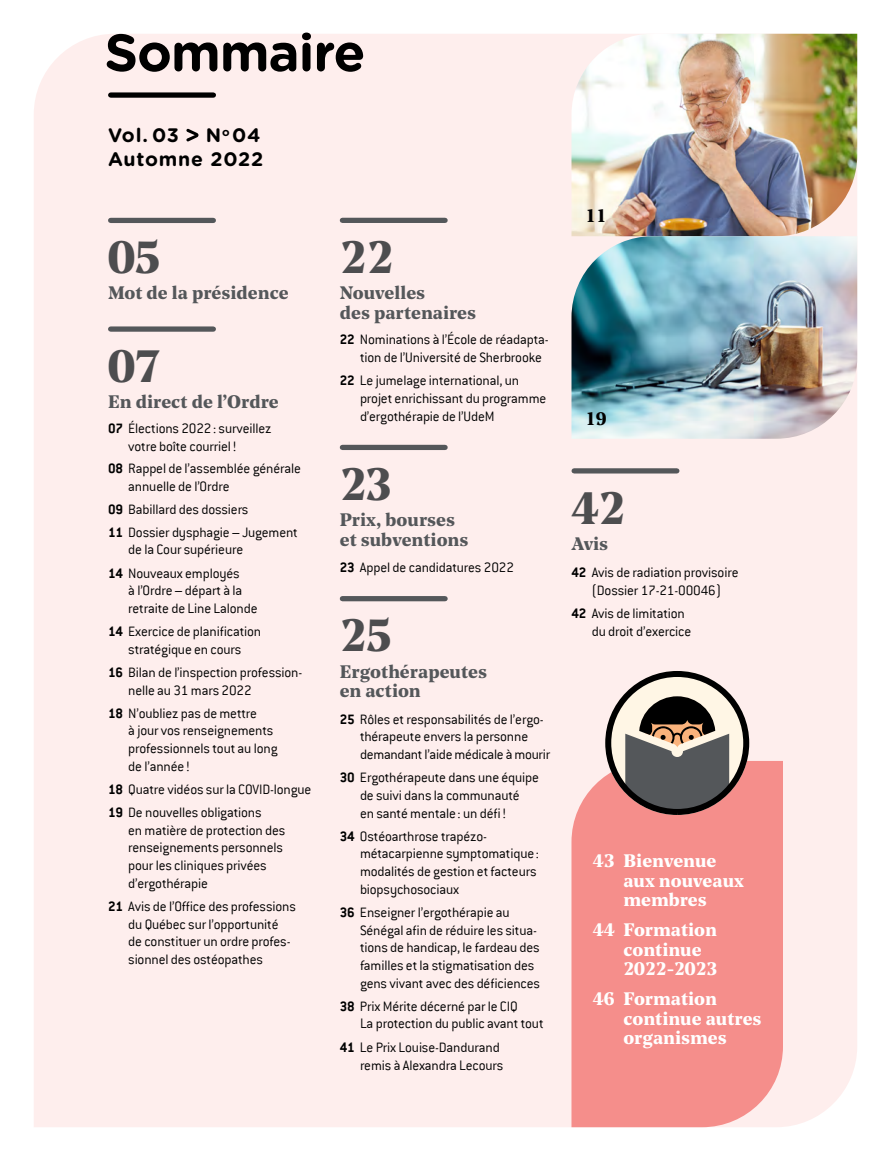
<style>
.page{position:relative;width:891px;height:1161px;background:#fff}
.page>*{position:absolute;margin:0;border:0;box-sizing:border-box;transform-origin:0 0}
.t1{font:700 52.5px "Gotham Rounded";letter-spacing:-.02em;color:#000}
.Gros_chiffre{font:700 45px "Noe Text";letter-spacing:-.015em;color:#4d4d4f}
.t2{font:700 19.5px/24px "Gotham Rounded";letter-spacing:.04em;color:#000;text-align:right}
.Gros_titre{font:700 18px/19.5px "Noe Text";color:#fff}
.Gros_titre-2{font:700 18px/19.5px "Noe Text";color:#54575a}
.Titres{font:700 18px/19.5px "Noe Text";color:#54575a}
.Petit_chiffre{font:700 18px "Noe Text";color:#000}
.Titres-2{font:300 15px/17.7px "Conduit ITC";letter-spacing:-.01em;color:#000}
.s1{font-weight:700}
</style>
<div class="page">
<div style="left:34px;top:34px;width:823px;height:1093px;background:#feeeed"></div>
<div style="left:572px;top:761px;width:211px;height:366px;background:#f58e8b"></div>
<svg style="left:605px;top:671px;width:144px;height:144px;fill:#fff6e5"></svg>
<svg style="left:625px;top:696px;width:104px;height:116px"></svg>
<div style="left:605px;top:671px;width:144px;height:144px;border:6px solid #000;border-radius:50%"></div>
<div style="left:111px;top:92px;width:102px;height:6px;background:#000"></div>
<img style="left:572px;top:34px;width:285px;height:405px">
<svg style="left:186px;top:129px;width:12px;height:12px"></svg>
<div style="left:111px;top:218px;width:102px;height:5px;background:#54575a"></div>
<div style="left:111px;top:326px;width:102px;height:6px;background:#54575a"></div>
<div style="left:342px;top:218px;width:103px;height:5px;background:#54575a"></div>
<div style="left:342px;top:445px;width:103px;height:5px;background:#54575a"></div>
<div style="left:342px;top:596px;width:103px;height:5px;background:#54575a"></div>
<div style="left:574px;top:468px;width:103px;height:6px;background:#54575a"></div>
<p class="t1" style="left:105px;top:14px;width:263px">Sommaire</p>
<p class="t2" style="left:108px;top:122px;width:73px">Vol. 03</p>
<p class="t2" style="left:108px;top:122px;width:157px">N<sup>o</sup> 04<br>Automne 2022</p>
<p class="Gros_chiffre" style="left:108px;top:223px;width:54px">05</p>
<p class="Gros_titre-2" style="left:108px;top:282px;width:182px">Mot de la présidence</p>
<p class="Gros_chiffre" style="left:108px;top:332px;width:55px">07</p>
<p class="Gros_titre-2" style="left:108px;top:391px;width:172px">En direct de l’Ordre</p>
<p class="Titres-2" style="left:128px;top:419px;width:145px;text-indent:-20px"><span class="s1">07</span> Élections 2022: surveillez votre boîte courriel!</p>
<p class="Titres-2" style="left:128px;top:459px;width:174px;text-indent:-20px"><span class="s1">08</span> Rappel de l’assemblée générale annuelle de l’Ordre</p>
<p class="Titres-2" style="left:108px;top:500px;width:142px"><span class="s1">09</span> Babillard des dossiers</p>
<p class="Titres-2" style="left:128px;top:523px;width:171px;text-indent:-20px"><span class="s1">11</span> Dossier dysphagie – Jugement de la Cour supérieure</p>
<p class="Titres-2" style="left:128px;top:564px;width:131px;text-indent:-20px"><span class="s1">14</span> Nouveaux employés<br>à l’Ordre – départ à la retraite de Line Lalonde</p>
<p class="Titres-2" style="left:108px;top:622px;width:155px;text-align:center"><span class="s1">14</span> Exercice de planification stratégique en cours</p>
<p class="Titres-2" style="left:128px;top:663px;width:176px;text-indent:-20px"><span class="s1">16</span> Bilan de l’inspection profession&shy;nelle au 31 mars 2022</p>
<p class="Titres-2" style="left:128px;top:704px;width:151px;text-indent:-20px"><span class="s1">18</span> N’oubliez pas de mettre<br>à jour vos renseignements professionnels tout au long de l’année!</p>
<p class="Titres-2" style="left:108px;top:780px;width:205px"><span class="s1">18</span> Quatre vidéos sur la COVID-longue</p>
<p class="Titres-2" style="left:128px;top:803px;width:159px;text-indent:-20px"><span class="s1">19</span> De nouvelles obligations<br>en matière de protection des renseignements personnels pour les cliniques privées d’ergothérapie</p>
<p class="Titres-2" style="left:128px;top:897px;width:169px;text-indent:-20px"><span class="s1">21</span> Avis de l’Office des professions du Québec sur l’opportunité de constituer un ordre profes&shy;sionnel des ostéopathes</p>
<p class="Gros_chiffre" style="left:340px;top:223px;width:55px">22</p>
<p class="Titres" style="left:340px;top:282px;width:138px">Nouvelles<br>des partenaires</p>
<p class="Titres-2" style="left:360px;top:330px;width:190px;text-indent:-20px"><span class="s1">22</span> Nominations à l’École de réadapta&shy;tion de l’Université de Sherbrooke</p>
<p class="Titres-2" style="left:360px;top:372px;width:188px;text-indent:-20px"><span class="s1">22</span> Le jumelage international, un projet enrichissant du programme d’ergothérapie de l’UdeM</p>
<p class="Gros_chiffre" style="left:340px;top:450px;width:54px">23</p>
<p class="Gros_titre-2" style="left:340px;top:509px;width:130px">Prix, bourses et subventions</p>
<p class="Titres-2" style="left:340px;top:559px;width:176px"><span class="s1">23</span> Appel de candidatures 2022</p>
<p class="Gros_chiffre" style="left:340px;top:602px;width:54px">25</p>
<p class="Gros_titre-2" style="left:340px;top:661px;width:149px">Ergothérapeutes en action</p>
<p class="Titres-2" style="left:360px;top:710px;width:192px;text-indent:-20px"><span class="s1">25</span> Rôles et responsabilités de l’ergo&shy;thérapeute envers la personne demandant l’aide médicale à mourir</p>
<p class="Titres-2" style="left:360px;top:769px;width:181px;text-indent:-20px"><span class="s1">30</span> Ergothérapeute dans une équipe de suivi dans la communauté<br>en santé mentale: un défi!</p>
<p class="Titres-2" style="left:360px;top:827px;width:180px;text-indent:-20px"><span class="s1">34</span> Ostéoarthrose trapézo&shy;métacarpienne symptomatique: modalités de gestion et facteurs biopsychosociaux</p>
<p class="Titres-2" style="left:360px;top:903px;width:182px;text-indent:-20px"><span class="s1">36</span> Enseigner l’ergothérapie au Sénégal afin de réduire les situa&shy;tions de handicap, le fardeau des familles et la stigmatisation des gens vivant avec des déficiences</p>
<p class="Titres-2" style="left:360px;top:997px;width:185px;text-indent:-20px"><span class="s1">38</span> Prix Mérite décerné par le CIQ<br>La protection du public avant tout</p>
<p class="Titres-2" style="left:340px;top:1038px;width:165px;text-align:right"><span class="s1">41</span> Le Prix Louise-Dandurand remis à Alexandra Lecours</p>
<p class="Petit_chiffre" style="left:585px;top:202px;width:23px">11</p>
<p class="Petit_chiffre" style="left:585px;top:405px;width:23px">19</p>
<p class="Gros_chiffre" style="left:572px;top:474px;width:55px">42</p>
<p class="Titres" style="left:572px;top:533px;width:38px">Avis</p>
<p class="Titres-2" style="left:572px;top:563px;width:169px;text-align:center"><span class="s1">42</span> Avis de radiation provisoire (Dossier 17-21-00046)</p>
<p class="Titres-2" style="left:592px;top:604px;width:101px;text-indent:-20px"><span class="s1">42</span> Avis de limitation du droit d’exercice</p>
<p class="Gros_titre" style="left:623px;top:850px;width:122px;text-indent:-31px">43 Bienvenue aux nouveaux membres</p>
<p class="Gros_titre" style="left:623px;top:919px;width:95px;text-indent:-31px">44 Formation continue<br>2022-2023</p>
<p class="Gros_titre" style="left:623px;top:988px;width:140px;text-indent:-31px">46 Formation continue autres organismes</p>
</div>
